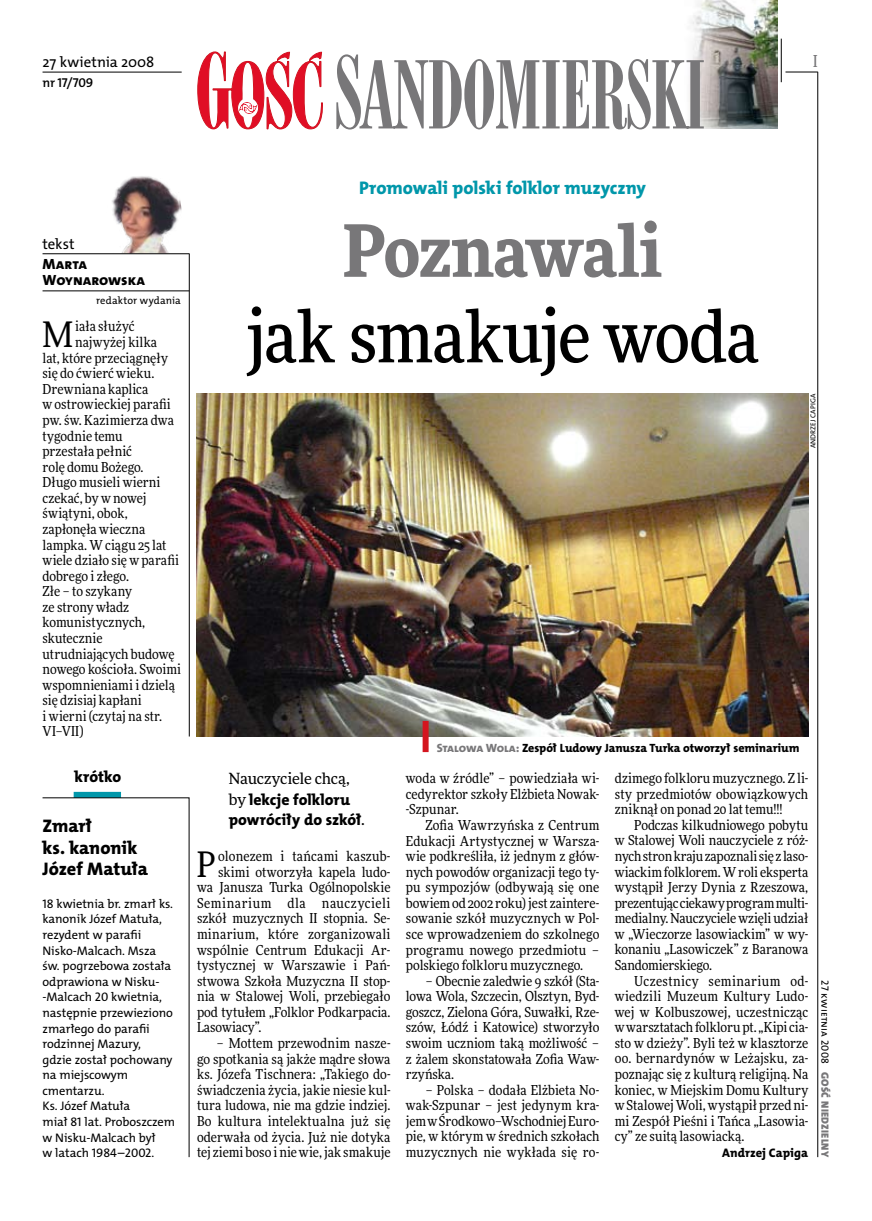
<style>
.page{position:relative;width:872px;height:1221px;background:#fff}
.page>*{position:absolute;margin:0;border:0;box-sizing:border-box;transform-origin:0 0}
.t1{font:500 72px "Freeday Narrow";letter-spacing:-.01em;color:#000}
.t2{font:900 72px "Freeday Narrow";letter-spacing:-.01em;color:#787779}
.t3{font:35.25px "Freeday Narrow News";color:#000}
.t4{font:18.3px "The Mix HP8 Ex Bld";letter-spacing:-.005em;color:#0097aa}
.t5{font:18.3px/21.6px "The Mix HP8 Ex Bld";letter-spacing:-.005em;color:#000}
.t6{font:500 16.5px "Freeday Narrow";color:#787779;scale:.9 1}
.t7{font:15.75px/20.4px "The Mix HP8 Ex Bld";letter-spacing:-.015em;color:#000}
.t8{font:15.45px "Freeday News";letter-spacing:-.01em;color:#000}
.t9{font:14.85px "The Mix HP5 Plain";color:#000}
.t10{font:14.85px/15.6px "The Mix HP8 Ex Bld";color:#000}
.t11{font:13.8px/15.6px "Freeday Narrow News";letter-spacing:.005em;color:#000;text-align:justify}
.t12{font:13.8px "Freeday Narrow News";letter-spacing:.04em;color:#000}
.t13{font:12.9px "The Mix HP6 Se Bld";letter-spacing:-.01em;color:#000}
.t14{font:12.45px/15.6px "The Mix HP5 Plain";letter-spacing:-.005em;color:#000}
.t15{font:12.45px "The Mix HP8 Ex Bld";letter-spacing:.005em;color:#000}
.t16{font:12px "The Mix HP8 Ex Bld";letter-spacing:-.005em;color:#000}
.t17{font:10.5px "The Mix HP5 Plain";letter-spacing:.015em;color:#000}
.t18{font:10.5px "The Mix HP9 Blk";letter-spacing:.025em;color:#787779}
.t19{font:7.2px "The Mix HP5 Plain";letter-spacing:.015em;color:#000}
.s1{color:#787779}
.s2{font-family:"Freeday News";font-size:15.45px}
</style>
<div class="page">
<hr style="left:817px;top:72px;width:1px;height:1084px;background:#000">
<hr style="left:781px;top:39px;width:1px;height:43px;background:#000">
<img style="left:691px;top:0;width:86px;height:128px">
<hr style="left:785px;top:72px;width:32px;height:1px;background:#000">
<svg style="left:197px;top:51px;width:126px;height:78px"></svg>
<svg style="left:336px;top:54px;width:368px;height:75px"></svg>
<hr style="left:189px;top:253px;width:1px;height:483px;background:#000">
<hr style="left:43px;top:72px;width:139px;height:1px;background:#000">
<img style="left:112px;top:176px;width:70px;height:77px">
<hr style="left:43px;top:253px;width:146px;height:1px;background:#000">
<hr style="left:43px;top:290px;width:146px;height:1px;background:#000">
<div style="left:74px;top:791px;width:47px;height:6px;background:#0097aa"></div>
<svg style="left:42px;top:797px;width:147px;height:360px"></svg>
<img style="left:197px;top:394px;width:611px;height:342px">
<div style="left:422px;top:721px;width:6px;height:31px;background:#d4151f"></div>
<p class="t9" style="left:43px;top:53px;width:113px">27 kwietnia 2008</p>
<p class="t13" style="left:43px;top:75px;width:52px">nr 17/709</p>
<p class="t6" style="left:813px;top:50px;width:6px">I</p>
<p class="t9" style="left:43px;top:234px;width:33px">tekst</p>
<p class="t10" style="left:43px;top:256px;width:104px">Marta<br>Woynarowska</p>
<p class="t17" style="left:96px;top:294px;width:86px">redaktor wydania</p>
<h2 class="t3" style="left:43px;top:313px;width:32px">M</h2>
<p class="t11" style="left:75px;top:318px;width:61px">iała służyć</p>
<p class="t11" style="left:75px;top:334px;width:83px">najwyżej kilka</p>
<p class="t11" style="left:43px;top:350px;width:127px">lat, które przeciągnęły</p>
<p class="t11" style="left:43px;top:365px;width:113px">się do ćwierć wieku.</p>
<p class="t11" style="left:43px;top:381px;width:107px">Drewniana kaplica</p>
<p class="t11" style="left:43px;top:396px;width:130px">w ostrowieckiej parafii</p>
<p class="t11" style="left:43px;top:412px;width:133px">pw. św. Kazimierza dwa</p>
<p class="t11" style="left:43px;top:427px;width:82px">tygodnie temu</p>
<p class="t11" style="left:43px;top:443px;width:91px">przestała pełnić</p>
<p class="t11" style="left:43px;top:459px;width:103px">rolę domu Bożego.</p>
<p class="t11" style="left:43px;top:474px;width:119px">Długo musieli wierni</p>
<p class="t11" style="left:43px;top:490px;width:106px">czekać, by w nowej</p>
<p class="t11" style="left:43px;top:505px;width:87px">świątyni, obok,</p>
<p class="t11" style="left:43px;top:521px;width:104px">zapłonęła wieczna</p>
<p class="t11" style="left:43px;top:536px;width:125px">lampka. W ciągu 25 lat</p>
<p class="t11" style="left:43px;top:552px;width:138px">wiele działo się w parafii</p>
<p class="t11" style="left:43px;top:568px;width:88px">dobrego i złego.</p>
<p class="t11" style="left:43px;top:583px;width:91px">Złe – to szykany</p>
<p class="t11" style="left:43px;top:599px;width:88px">ze strony władz</p>
<p class="t11" style="left:43px;top:614px;width:104px">komunistycznych,</p>
<p class="t11" style="left:43px;top:630px;width:61px">skutecznie</p>
<p class="t11" style="left:43px;top:645px;width:134px">utrudniających budowę</p>
<p class="t11" style="left:43px;top:661px;width:140px">nowego kościoła. Swoimi</p>
<p class="t11" style="left:43px;top:676px;width:134px">wspomnieniami i dzielą</p>
<p class="t11" style="left:43px;top:692px;width:101px">się dzisiaj kapłani</p>
<p class="t11" style="left:43px;top:708px;width:121px">i wierni (czytaj na str.</p>
<p class="t11" style="left:43px;top:723px;width:43px">VI–VII)</p>
<p class="t7" style="left:74px;top:766px;width:48px">krótko</p>
<h3 class="t5" style="left:43px;top:815px;width:107px">Zmarł<br>ks. kanonik<br>Józef Matuła</h3>
<p class="t14" style="left:43px;top:895px;width:134px">18 kwietnia br. zmarł ks. kanonik Józef Matuła, rezydent w parafii<br>Nisko-Malcach. Msza św. pogrzebowa została odprawiona w Nisku--Malcach 20 kwietnia, następnie przewieziono zmarłego do parafii rodzinnej Mazury,<br>gdzie został pochowany na miejscowym cmentarzu.<br>Ks. Józef Matuła<br>miał 81 lat. Proboszczem w Nisku-Malcach był<br>w latach 1984–2002.</p>
<h3 class="t4" style="left:359px;top:175px;width:288px">Promowali polski folklor muzyczny</h3>
<h1 class="t2" style="left:343px;top:204px;width:321px">Poznawali</h1>
<h1 class="t1" style="left:246px;top:292px;width:514px">jak smakuje woda</h1>
<p class="t19" style="left:808px;top:448px;width:56px;rotate:-90deg">An drzej Capiga</p>
<p class="t16" style="left:437px;top:740px;width:364px"><span class="s1">Stalowa Wola:</span> Zespół Ludowy Janusza Turka otworzył seminarium</p>
<p class="t8" style="left:229px;top:769px;width:122px">Nauczyciele chcą,</p>
<p class="t7" style="left:229px;top:789px;width:137px"><span class="s2">by</span> lekcje folkloru powróciły do szkół<span class="s2">.</span></p>
<h2 class="t3" style="left:197px;top:842px;width:21px">P</h2>
<p class="t11" style="left:218px;top:848px;width:174px">olonezem i tańcami kaszub-</p>
<p class="t11" style="left:218px;top:863px;width:174px">skimi otworzyła kapela ludo-</p>
<p class="t11" style="left:197px;top:879px;width:195px">wa Janusza Turka Ogólnopolskie</p>
<p class="t12" style="left:197px;top:894px;width:195px">Seminarium dla nauczycieli</p>
<p class="t11" style="left:197px;top:910px;width:195px">szkół muzycznych II stopnia. Se-</p>
<p class="t11" style="left:197px;top:926px;width:195px">minarium, które zorganizowali</p>
<p class="t11" style="left:197px;top:941px;width:195px">wspólnie Centrum Edukacji Ar-</p>
<p class="t11" style="left:197px;top:957px;width:195px">tystycznej w Warszawie i Pań-</p>
<p class="t11" style="left:197px;top:972px;width:195px">stwowa Szkoła Muzyczna II stop-</p>
<p class="t11" style="left:197px;top:988px;width:195px">nia w Stalowej Woli, przebiegało</p>
<p class="t11" style="left:197px;top:1003px;width:195px">pod tytułem „Folklor Podkarpacia.</p>
<p class="t11" style="left:197px;top:1019px;width:66px">Lasowiacy”.</p>
<p class="t11" style="left:197px;top:1035px;width:195px;text-indent:20px">– Mottem przewodnim nasze&shy;go spotkania są jakże mądre słowa ks. Józefa Tischnera: „Takiego do&shy;świadczenia życia, jakie niesie kul&shy;tura ludowa, nie ma gdzie indziej.<br>Bo kultura intelektualna już się oderwała od życia. Już nie dotyka tej ziemi boso i nie wie, jak smakuje</p>
<p class="t11" style="left:406px;top:770px;width:195px">woda w źródle” – powiedziała wi&shy;cedyrektor szkoły Elżbieta Nowak--Szpunar.</p>
<p class="t11" style="left:406px;top:817px;width:195px;text-indent:20px">Zofia Wawrzyńska z Centrum Edukacji Artystycznej w Warsza&shy;wie podkreśliła, iż jednym z głów&shy;nych powodów organizacji tego ty&shy;pu sympozjów (odbywają się one bowiem od 2002 roku) jest zaintere&shy;sowanie szkół muzycznych w Pol&shy;sce wprowadzeniem do szkolnego programu nowego przedmiotu – polskiego folkloru muzycznego.</p>
<p class="t11" style="left:406px;top:972px;width:195px;text-indent:20px">– Obecnie zaledwie 9 szkół (Sta&shy;lowa Wola, Szczecin, Olsztyn, Byd&shy;goszcz, Zielona Góra, Suwałki, Rze&shy;szów, Łódź i Katowice) stworzyło swoim uczniom taką możliwość – z żalem skonstatowała Zofia Waw&shy;rzyńska.</p>
<p class="t11" style="left:406px;top:1081px;width:195px;text-indent:20px">– Polska – dodała Elżbieta No&shy;wak-Szpunar – jest jedynym kra&shy;jem wŚrodkowo–Wschodniej Euro&shy;pie, w którym w średnich szkołach muzycznych nie wykłada się ro-</p>
<p class="t11" style="left:614px;top:770px;width:195px">dzimego folkloru muzycznego. Z li&shy;sty przedmiotów obowiązkowych zniknął on ponad 20 lat temu!!!</p>
<p class="t11" style="left:614px;top:817px;width:195px;text-indent:20px">Podczas kilkudniowego pobytu w Stalowej Woli nauczyciele z róż&shy;nych stron kraju zapoznali się z laso&shy;wiackim folklorem. Wroli eksperta wystąpił Jerzy Dynia z Rzeszowa, prezentując ciekawy program multi&shy;medialny. Nauczyciele wzięli udział w „Wieczorze lasowiackim” w wy&shy;konaniu „Lasowiczek” z Baranowa Sandomierskiego.</p>
<p class="t11" style="left:614px;top:972px;width:195px;text-indent:20px">Uczestnicy seminarium od&shy;wiedzili Muzeum Kultury Ludo&shy;wej w Kolbuszowej, uczestnicząc wwarsztatach folkloru pt. „Kipi cia&shy;sto w dzieży”. Byli też w klasztorze oo. bernardynów w Leżajsku, za&shy;poznając się z kulturą religijną. Na koniec, w Miejskim Domu Kultury w Stalowej Woli, wystąpił przed ni&shy;mi Zespół Pieśni i Tańca „Lasowia&shy;cy” ze suitą lasowiacką.</p>
<p class="t15" style="left:722px;top:1144px;width:87px">Andrzej Capiga</p>
<p class="t17" style="left:832px;top:980px;width:85px;rotate:90deg">27 kwietnia 2008</p>
<p class="t18" style="left:832px;top:1071px;width:87px;rotate:90deg">Gość Niedzielny</p>
</div>
